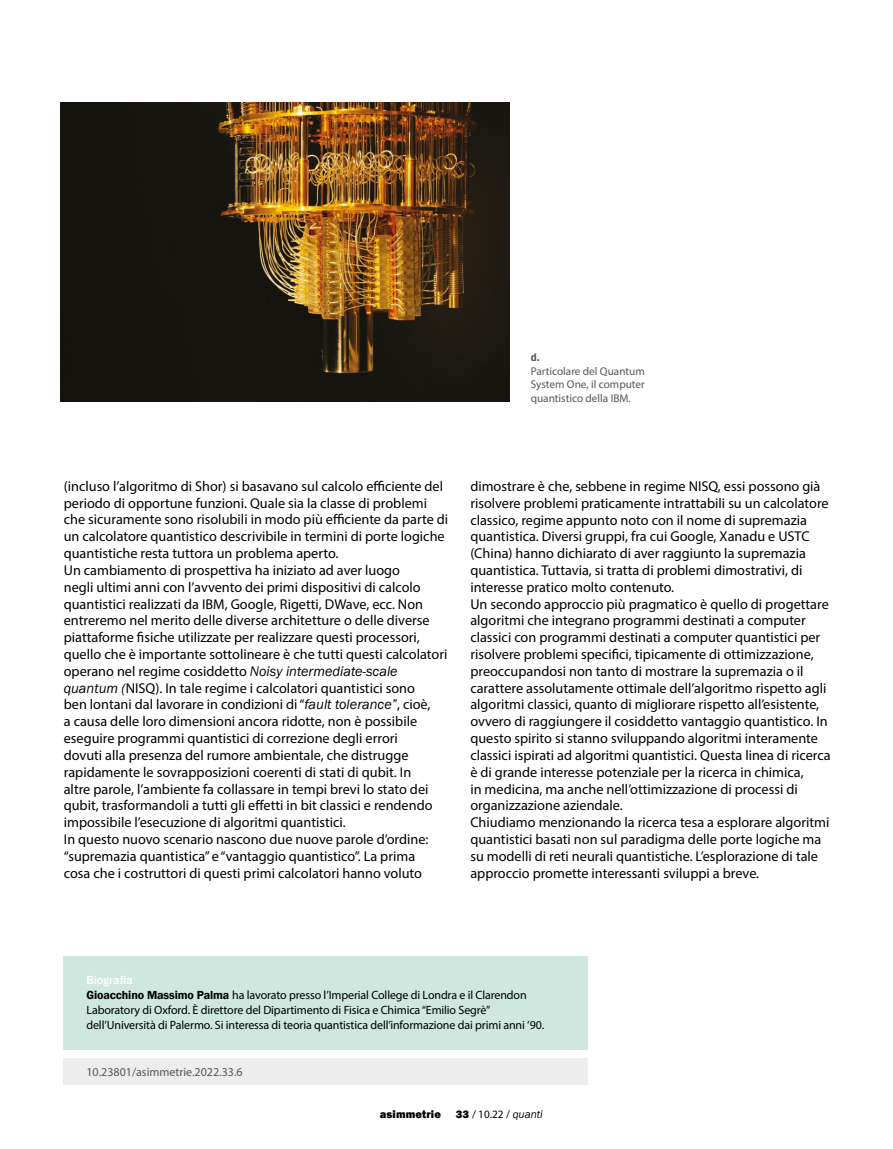
<style>
.page{position:relative;width:893px;height:1149px;background:#fff}
.page>*{position:absolute;margin:0;border:0;box-sizing:border-box;transform-origin:0 0}
.t1{font:14.25px/16.8px "Myriad Pro";color:#000}
.t2{font:12px/15px "Myriad Pro";letter-spacing:-.01em;color:#000}
.t3{font:12px "Myriad Pro";color:#575756}
.t4{font:500 12px "Franklin Gothic";color:#fff}
.t5{font:11.25px/13.5px "Myriad Pro";color:#575756;text-align:justify}
.t6{font:11.25px "Myriad Pro";color:#000}
.t7{font:800 11.25px "Franklin Gothic";letter-spacing:.01em;color:#000}
.t8{font:600 11.25px "Franklin Gothic";color:#575756}
.s1{font-family:"Franklin Gothic";font-style:italic}
.s2{font-family:"Franklin Gothic";font-weight:600}
.s3{font-family:"Franklin Gothic";font-weight:800}
</style>
<div class="page">
<div style="left:64px;top:955px;width:524px;height:94px;background:#cee7df"></div>
<div style="left:64px;top:1058px;width:524px;height:26px;background:#ededed"></div>
<img style="left:60px;top:102px;width:450px;height:300px">
<p class="t8" style="left:531px;top:350px;width:10px">d.</p>
<p class="t5" style="left:531px;top:364px;width:116px">Particolare del Quantum System One, il computer quantistico della IBM.</p>
<p class="t1" style="left:64px;top:477px;width:386px">(incluso l’algoritmo di Shor) si basavano sul calcolo efficiente del periodo di opportune funzioni. Quale sia la classe di problemi che sicuramente sono risolubili in modo più efficiente da parte di un calcolatore quantistico descrivibile in termini di porte logiche quantistiche resta tuttora un problema aperto.<br>Un cambiamento di prospettiva ha iniziato ad aver luogo<br>negli ultimi anni con l’avvento dei primi dispositivi di calcolo quantistici realizzati da IBM, Google, Rigetti, DWave, ecc. Non entreremo nel merito delle diverse architetture o delle diverse piattaforme fisiche utilizzate per realizzare questi processori, quello che è importante sottolineare è che tutti questi calcolatori operano nel regime cosiddetto <span class="s1">Noisy intermediate-scale quantum (</span>NISQ). In tale regime i calcolatori quantistici sono<br>ben lontani dal lavorare in condizioni di “<span class="s1">fault tolerance”</span>, cioè,<br>a causa delle loro dimensioni ancora ridotte, non è possibile eseguire programmi quantistici di correzione degli errori<br>dovuti alla presenza del rumore ambientale, che distrugge rapidamente le sovrapposizioni coerenti di stati di qubit. In<br>altre parole, l’ambiente fa collassare in tempi brevi lo stato dei qubit, trasformandoli a tutti gli effetti in bit classici e rendendo impossibile l’esecuzione di algoritmi quantistici.<br>In questo nuovo scenario nascono due nuove parole d’ordine: “supremazia quantistica” e “vantaggio quantistico”. La prima<br>cosa che i costruttori di questi primi calcolatori hanno voluto</p>
<p class="t1" style="left:470px;top:477px;width:362px">dimostrare è che, sebbene in regime NISQ, essi possono già risolvere problemi praticamente intrattabili su un calcolatore classico, regime appunto noto con il nome di supremazia quantistica. Diversi gruppi, fra cui Google, Xanadu e USTC (China) hanno dichiarato di aver raggiunto la supremazia quantistica. Tuttavia, si tratta di problemi dimostrativi, di interesse pratico molto contenuto.<br>Un secondo approccio più pragmatico è quello di progettare algoritmi che integrano programmi destinati a computer classici con programmi destinati a computer quantistici per risolvere problemi specifici, tipicamente di ottimizzazione, preoccupandosi non tanto di mostrare la supremazia o il carattere assolutamente ottimale dell’algoritmo rispetto agli algoritmi classici, quanto di migliorare rispetto all’esistente, ovvero di raggiungere il cosiddetto vantaggio quantistico. In questo spirito si stanno sviluppando algoritmi interamente classici ispirati ad algoritmi quantistici. Questa linea di ricerca è di grande interesse potenziale per la ricerca in chimica,<br>in medicina, ma anche nell’ottimizzazione di processi di organizzazione aziendale.<br>Chiudiamo menzionando la ricerca tesa a esplorare algoritmi quantistici basati non sul paradigma delle porte logiche ma su modelli di reti neurali quantistiche. L’esplorazione di tale approccio promette interessanti sviluppi a breve.</p>
<p class="t4" style="left:86px;top:972px;width:48px">Biografia</p>
<p class="t2" style="left:86px;top:986px;width:459px"><span class="s2">Gioacchino Massimo Palma</span> ha lavorato presso l’Imperial College di Londra e il Clarendon<br>Laboratory di Oxford. È direttore del Dipartimento di Fisica e Chimica “Emilio Segrè” dell’Università di Palermo. Si interessa di teoria quantistica dell’informazione dai primi anni ’90.</p>
<p class="t3" style="left:86px;top:1064px;width:158px">10.23801/asimmetrie.2022.33.6</p>
<p class="t7" style="left:380px;top:1106px;width:63px">asimmetrie</p>
<p class="t6" style="left:456px;top:1106px;width:89px"><span class="s3">33</span> / 10.22 / <span class="s1">quanti</span></p>
</div>
